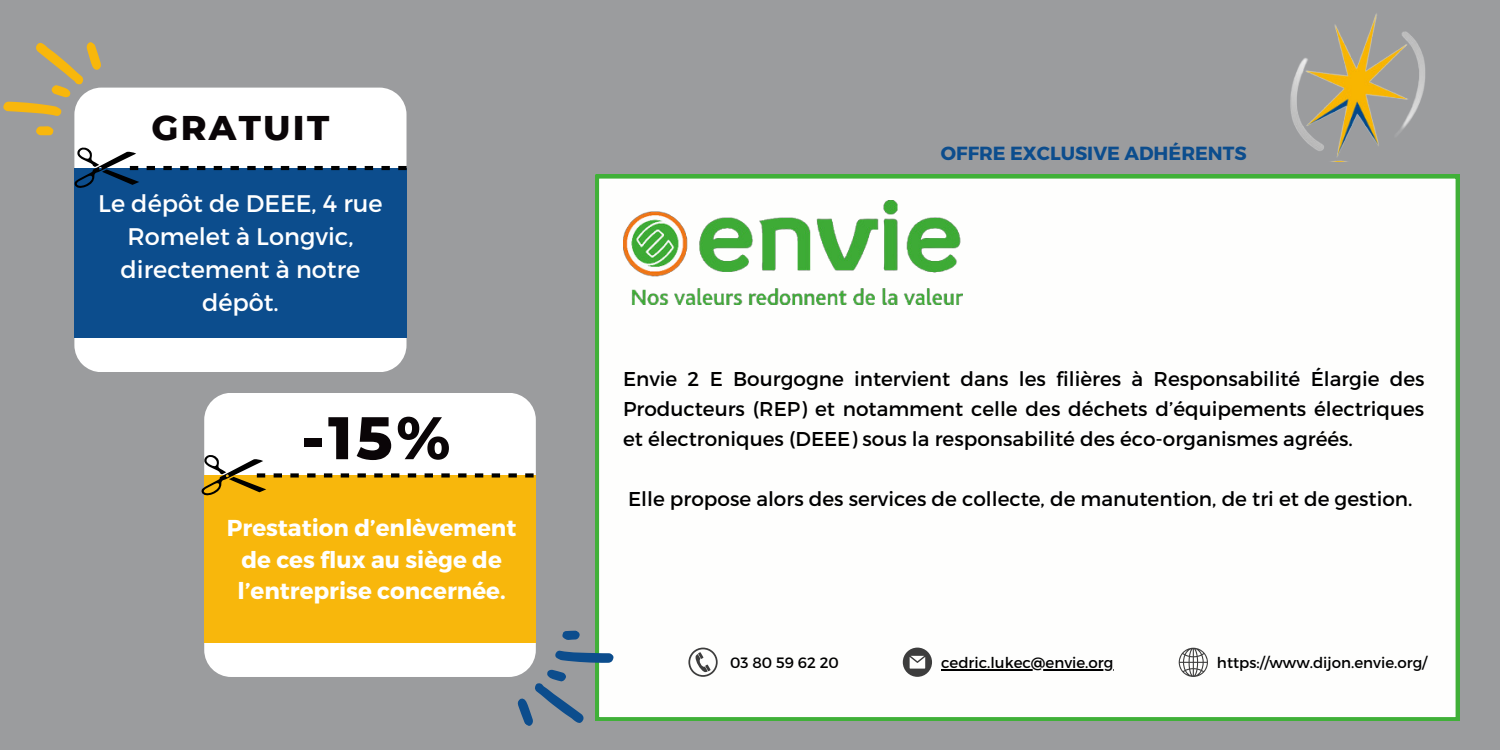
<style>
.page{position:relative;width:1500px;height:750px;background:#9b9c9e}
.page>*{position:absolute;margin:0;border:0;box-sizing:border-box;transform-origin:0 0}
.t1{font:800 60px "Montserrat";color:#0a0507}
.t2{font:800 35px "Montserrat";letter-spacing:.065em;color:#0a0507}
.t3{font:24px/33px "Montserrat";color:#fff;text-align:center}
.t4{font:700 23px/31.5px "Montserrat";color:#fff;text-align:center}
.t5{font:20px/30px "Montserrat";color:#000;text-align:justify}
.t6{font:700 19px "Montserrat";color:#0c4d8d}
.t7{font:15px "Montserrat";color:#000}
</style>
<div class="page">
<div style="left:595px;top:175px;width:864px;height:546px;background:#fefefd"></div>
<svg style="left:514px;top:625px;width:109px;height:101px"></svg>
<svg style="left:3px;top:42px;width:107px;height:94px"></svg>
<div style="left:204px;top:393px;width:332px;height:284px;background:#fff;border-radius:27px"></div>
<div style="left:74px;top:88px;width:333px;height:284px;background:#fff"></div>
<div style="left:204px;top:475px;width:332px;height:167px;background:#f8b70c"></div>
<div style="left:74px;top:168px;width:333px;height:170px;background:#0c4d8d"></div>
<svg style="left:74px;top:147px;width:333px;height:41px"></svg>
<svg style="left:201px;top:455px;width:333px;height:40px"></svg>
<svg style="left:688px;top:648px;width:30px;height:29px"></svg>
<svg style="left:903px;top:648px;width:29px;height:29px"></svg>
<svg style="left:1179px;top:648px;width:29px;height:29px"></svg>
<img style="left:623px;top:201px;width:339px;height:103px">
<hr style="left:941px;top:669px;width:172px;height:2px;background:#000">
<img style="left:1290px;top:13px;width:136px;height:148px">
<p class="t2" style="left:152px;top:107px;width:179px">GRATUIT</p>
<p class="t3" style="left:98px;top:186px;width:286px">Le dépôt de DEEE, 4 rue<br>Romelet à Longvic, directement à notre dépôt.</p>
<p class="t1" style="left:301px;top:401px;width:151px">-15%</p>
<p class="t4" style="left:227px;top:511px;width:291px">Prestation d’enlèvement de ces flux au siège de l’entreprise concernée.</p>
<p class="t6" style="left:941px;top:141px;width:307px">OFFRE EXCLUSIVE ADHÉRENTS</p>
<p class="t5" style="left:623px;top:363px;width:803px">Envie 2 E Bourgogne intervient dans les filières à Responsabilité Élargie des Producteurs (REP) et notamment celle des déchets d’équipements électriques et électroniques (DEEE) sous la responsabilité des éco-organismes agréés.</p>
<p class="t5" style="left:628px;top:483px;width:786px">Elle propose alors des services de collecte, de manutention, de tri et de gestion.</p>
<p class="t7" style="left:730px;top:653px;width:110px">03 80 59 62 20</p>
<p class="t7" style="left:941px;top:653px;width:174px">cedric.lukec@envie.org</p>
<p class="t7" style="left:1217px;top:653px;width:212px">https://www.dijon.envie.org/</p>
</div>
